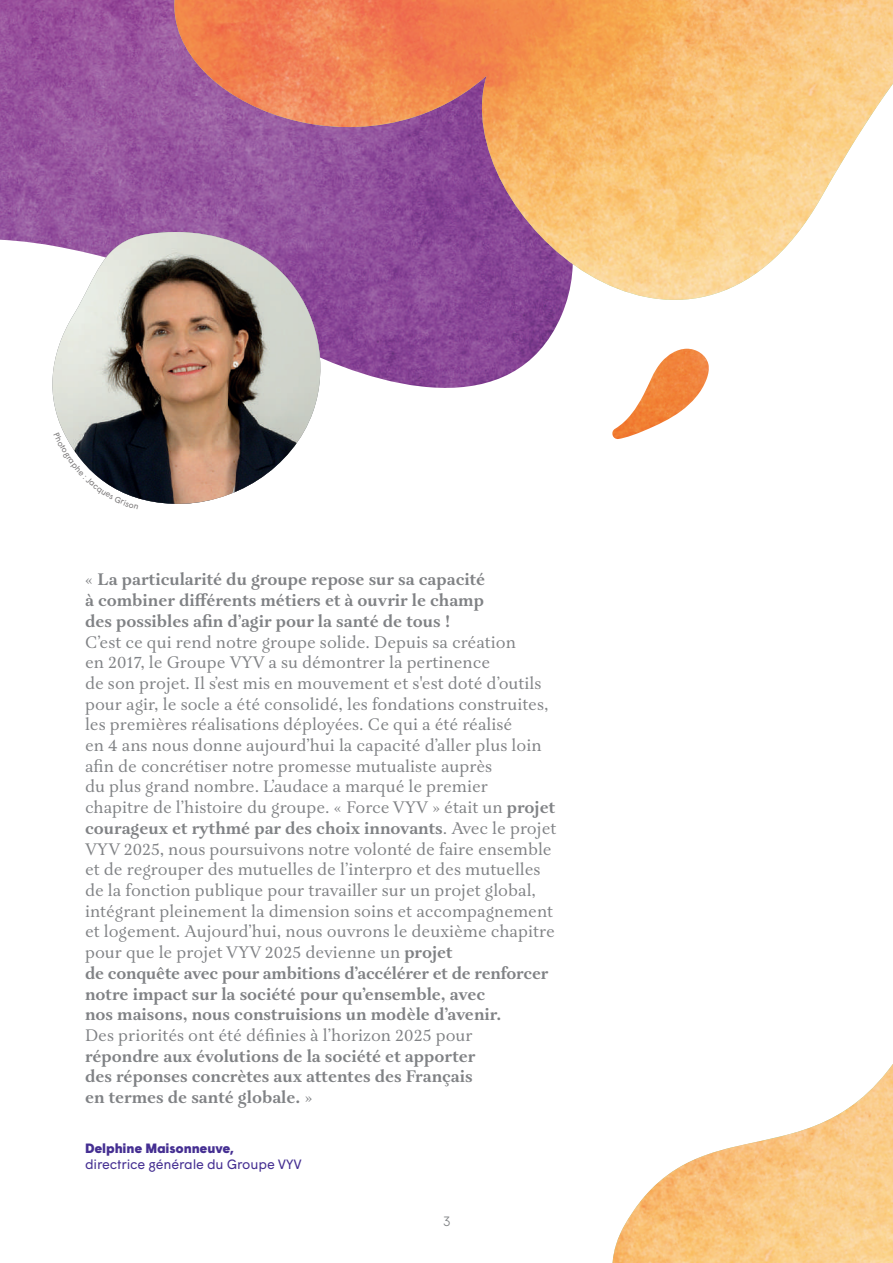
<style>
.page{position:relative;width:893px;height:1263px;background:#fff}
.page>*{position:absolute;margin:0;border:0;box-sizing:border-box;transform-origin:0 0}
.t1{font:17.25px/20.7px "Aria Text G1";color:#808285}
.t2{font:700 17.25px/20.7px "Aria Text G1";color:#808285;text-align:justify}
.t3{font:13.5px "Wigrum";letter-spacing:-.01em;color:#452f92}
.t4{font:900 13.5px "Wigrum";letter-spacing:-.01em;color:#452f92}
.t5{font:300 13.5px "Wigrum";color:#808285}
.s1{font-weight:400}
.s2{font-weight:700}
</style>
<div class="page">
<img style="left:0;top:0;width:119px;height:245px">
<svg style="left:47px;top:227px;width:72px;height:19px"></svg>
<img style="left:51px;top:232px;width:254px;height:272px">
<img style="left:612px;top:431px;width:31px;height:8px">
<svg style="left:119px;top:0;width:51px;height:431px;background:#8c6284"></svg>
<img style="left:170px;top:0;width:723px;height:431px">
<img style="left:613px;top:1064px;width:280px;height:199px">
<svg style="left:53px;top:432px;width:85px;height:72px"></svg>
<p class="t2" style="left:85px;top:570px;width:402px"><span class="s1">«</span> La particularité du groupe repose sur sa capacité à combiner différents métiers et à ouvrir le champ des possibles afin d’agir pour la santé de tous !</p>
<p class="t1" style="left:85px;top:632px;width:473px">C’est ce qui rend notre groupe solide. Depuis sa création<br>en 2017, le Groupe VYV a su démontrer la pertinence<br>de son projet. Il s’est mis en mouvement et s'est doté d’outils pour agir, le socle a été consolidé, les fondations construites, les premières réalisations déployées. Ce qui a été réalisé<br>en 4 ans nous donne aujourd’hui la capacité d’aller plus loin afin de concrétiser notre promesse mutualiste auprès<br>du plus grand nombre. L’audace a marqué le premier<br>chapitre de l’histoire du groupe. « Force VYV » était un <span class="s2">projet courageux et rythmé par des choix innovants</span>. Avec le projet VYV 2025, nous poursuivons notre volonté de faire ensemble et de regrouper des mutuelles de l’interpro et des mutuelles de la fonction publique pour travailler sur un projet global, intégrant pleinement la dimension soins et accompagnement et logement. Aujourd’hui, nous ouvrons le deuxième chapitre pour que le projet VYV 2025 devienne un <span class="s2">projet<br>de conquête avec pour ambitions d’accélérer et de renforcer notre impact sur la société pour qu’ensemble, avec<br>nos maisons, nous construisions un modèle d’avenir.</span></p>
<p class="t1" style="left:85px;top:1026px;width:389px">Des priorités ont été définies à l’horizon 2025 pour</p>
<p class="t2" style="left:85px;top:1046px;width:392px;text-align:left">répondre aux évolutions de la société et apporter des réponses concrètes aux attentes des Français en termes de santé globale. <span class="s1">»</span></p>
<p class="t4" style="left:85px;top:1138px;width:150px">Delphine Maisonneuve,</p>
<p class="t3" style="left:85px;top:1154px;width:218px">directrice générale du Groupe VYV</p>
<p class="t5" style="left:443px;top:1211px;width:9px">3</p>
</div>
